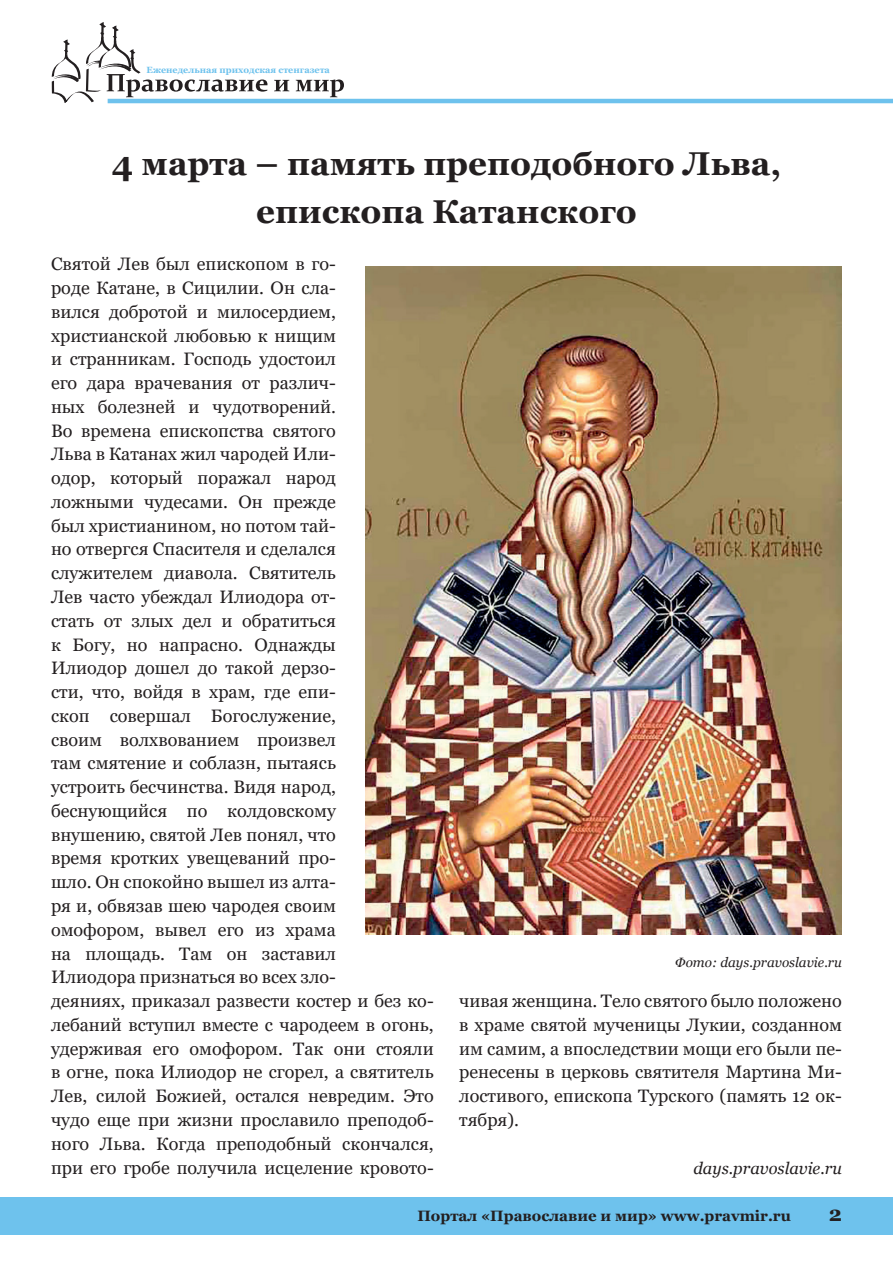
<style>
.page{position:relative;width:893px;height:1263px;background:#fff}
.page>*{position:absolute;margin:0;border:0;box-sizing:border-box;transform-origin:0 0}
.Zagolovok{font:700 33px/47.5px "Georgia";color:#231f20;text-align:center}
.t1{font:700 21px "Georgia";color:#231f20}
.Text_first{font:18px/23.7px "Georgia";color:#231f20}
.Bibliography{font:italic 16.5px "Georgia";color:#231f20}
.t2{font:700 15px "Georgia";color:#231f20}
.Podpis_pod_photo{font:italic 13.5px "Georgia";color:#231f20}
.t3{font:700 9px "Georgia";color:#6ec2ed}
</style>
<div class="page">
<svg style="left:52px;top:22px;width:215px;height:81px"></svg>
<svg style="left:274px;top:80px;width:15px;height:11px"></svg>
<svg style="left:296px;top:79px;width:48px;height:18px"></svg>
<hr style="left:108px;top:99px;width:785px;height:4px;background:#6ec2ed">
<div style="left:0;top:1197px;width:893px;height:37px;background:#6ec2ed"></div>
<img style="left:366px;top:267px;width:476px;height:668px">
<p class="t3" style="left:147px;top:64px;width:185px">Еженедельная приходская стенгазета</p>
<p class="Zagolovok" style="left:112px;top:140px;width:671px">4 марта – память преподобного Льва, епископа Катанского</p>
<p class="Text_first" style="left:51px;top:252px;width:384px">Святой Лев был епископом в го-<br>роде Катане, в Сицилии. Он сла-<br>вился добротой и милосердием, христианской любовью к нищим<br>и странникам. Господь удостоил<br>его дара врачевания от различ-<br>ных болезней и чудотворений.<br>Во времена епископства святого<br>Льва в Катанах жил чародей Или-<br>одор, который поражал народ<br>ложными чудесами. Он прежде<br>был христианином, но потом тай-<br>но отвергся Спасителя и сделался служителем диавола. Святитель<br>Лев часто убеждал Илиодора от-<br>стать от злых дел и обратиться<br>к Богу, но напрасно. Однажды<br>Илиодор дошел до такой дерзо-<br>сти, что, войдя в храм, где епи-<br>скоп совершал Богослужение,<br>своим волхвованием произвел<br>там смятение и соблазн, пытаясь<br>устроить бесчинства. Видя народ, беснующийся по колдовскому внушению, святой Лев понял, что<br>время кротких увещеваний про-<br>шло. Он спокойно вышел из алта-<br>ря и, обвязав шею чародея своим<br>омофором, вывел его из храма<br>на площадь. Там он заставил<br>Илиодора признаться во всех зло-<br>деяниях, приказал развести костер и без ко&shy;лебаний вступил вместе с чародеем в огонь, удерживая его омофором. Так они стояли в огне, пока Илиодор не сгорел, а святитель<br>Лев, силой Божией, остался невредим. Это чудо еще при жизни прославило преподоб&shy;ного Льва. Когда преподобный скончался, при его гробе получила исцеление кровото-</p>
<p class="Podpis_pod_photo" style="left:675px;top:954px;width:168px">Фото: days.pravoslavie.ru</p>
<p class="Text_first" style="left:459px;top:989px;width:384px;text-align:justify">чивая женщина. Тело святого было положено в храме святой мученицы Лукии, созданном им самим, а впоследствии мощи его были пе&shy;ренесены в церковь святителя Мартина Ми&shy;лостивого, епископа Турского (память 12 ок&shy;тября).</p>
<p class="Bibliography" style="left:693px;top:1157px;width:150px">days.pravoslavie.ru</p>
<p class="t2" style="left:417px;top:1206px;width:375px">Портал «Православие и мир» www.pravmir.ru</p>
<p class="t1" style="left:829px;top:1200px;width:15px">2</p>
</div>
